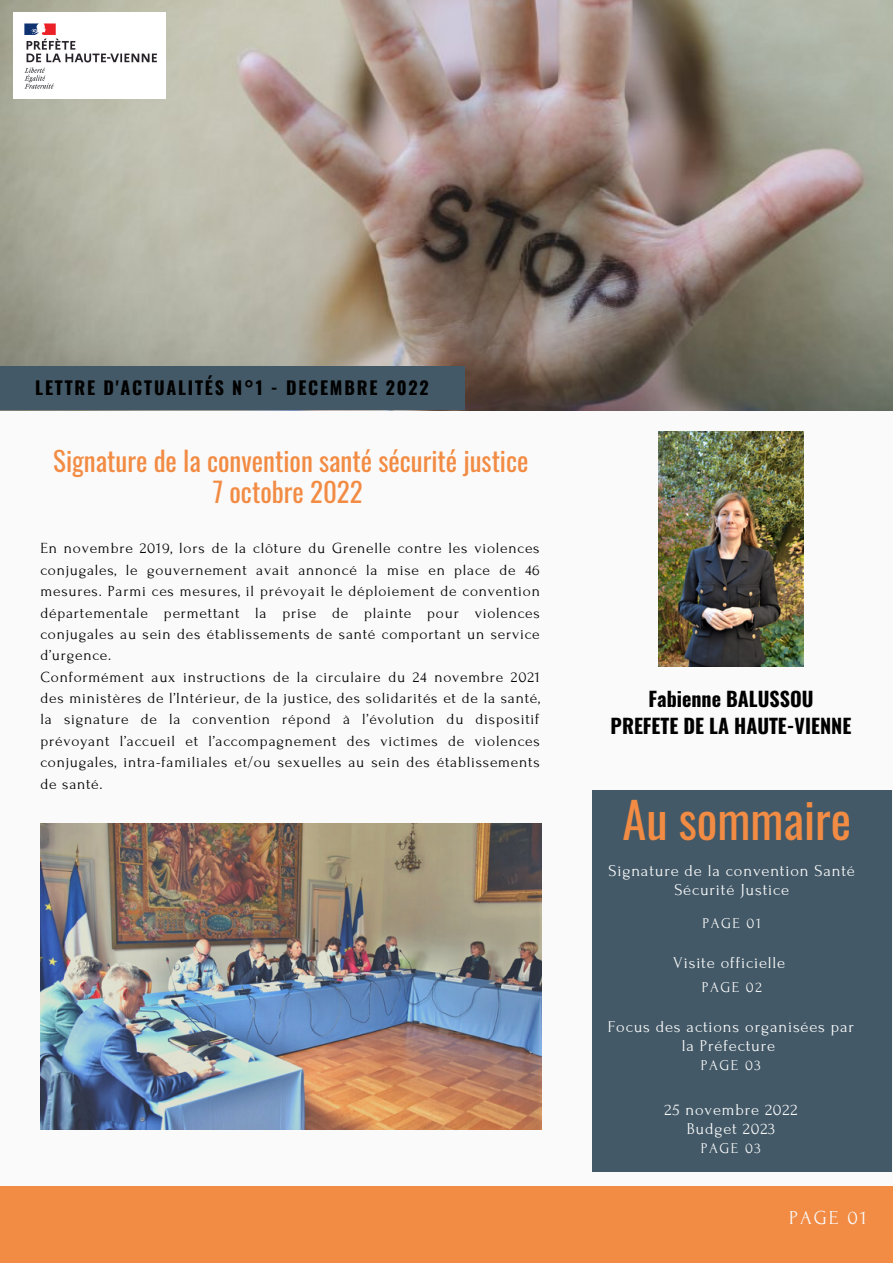
<style>
.page{position:relative;width:893px;height:1264px;background:#fff}
.page>*{position:absolute;margin:0;border:0;box-sizing:border-box;transform-origin:0 0}
.t1{font:48.45px "Oswald";color:#f28b43}
.t2{font:27px "Oswald";color:#f28b43}
.t3{font:700 19.95px "Oswald";color:#000}
.t4{font:19.8px "Forum";letter-spacing:.1em;color:#fafafa}
.t5{font:700 18px "Oswald";letter-spacing:.1em;color:#000}
.t6{font:16.5px/19px "Forum";letter-spacing:.05em;color:#fafafa;text-align:center}
.t7{font:15.45px/21.3px "Forum";letter-spacing:.05em;color:#000;text-align:justify}
.t8{font:15px "Forum";letter-spacing:.1em;color:#fafafa}
</style>
<div class="page">
<div style="left:0;top:0;width:892px;height:1262px;background:#fafafa"></div>
<div style="left:592px;top:790px;width:300px;height:381px;background:#435967"></div>
<img style="left:0;top:0;width:892px;height:410px">
<div style="left:0;top:1185px;width:892px;height:77px;background:#f28b43"></div>
<img style="left:40px;top:824px;width:501px;height:305px">
<div style="left:0;top:366px;width:464px;height:44px;background:#435967"></div>
<img style="left:14px;top:13px;width:151px;height:85px">
<img style="left:658px;top:431px;width:145px;height:235px">
<p class="t5" style="left:35px;top:374px;width:395px">LETTRE D'ACTUALITÉS N°1 - DECEMBRE 2022</p>
<p class="t2" style="left:53px;top:439px;width:477px">Signature de la convention santé sécurité justice</p>
<p class="t2" style="left:213px;top:471px;width:151px">7 octobre 2022</p>
<p class="t7" style="left:40px;top:538px;width:501px">En novembre 2019, lors de la clôture du Grenelle contre les violences conjugales, le gouvernement avait annoncé la mise en place de 46 mesures. Parmi ces mesures, il prévoyait le déploiement de convention départementale permettant la prise de plainte pour violences conjugales au sein des établissements de santé comportant un service d’urgence.</p>
<p class="t7" style="left:40px;top:666px;width:501px">Conformément aux instructions de la circulaire du 24 novembre 2021 des ministères de l’Intérieur, de la justice, des solidarités et de la santé, la signature de la convention répond à l’évolution du dispositif prévoyant l’accueil et l’accompagnement des victimes de violences conjugales, intra-familiales et/ou sexuelles au sein des établissements de santé.</p>
<p class="t3" style="left:648px;top:683px;width:166px">Fabienne BALUSSOU</p>
<p class="t3" style="left:610px;top:710px;width:242px">PREFETE DE LA HAUTE-VIENNE</p>
<p class="t1" style="left:622px;top:782px;width:230px">Au sommaire</p>
<p class="t6" style="left:608px;top:861px;width:248px">Signature de la convention Santé<br>Sécurité Justice</p>
<p class="t8" style="left:702px;top:915px;width:60px">PAGE 01</p>
<p class="t6" style="left:673px;top:953px;width:113px">Visite officielle</p>
<p class="t8" style="left:701px;top:979px;width:62px">PAGE 02</p>
<p class="t6" style="left:607px;top:1017px;width:248px">Focus des actions organisées par la Préfecture</p>
<p class="t8" style="left:701px;top:1057px;width:61px">PAGE 03</p>
<p class="t6" style="left:664px;top:1100px;width:135px">25 novembre 2022</p>
<p class="t6" style="left:686px;top:1119px;width:90px">Budget 2023</p>
<p class="t8" style="left:701px;top:1140px;width:61px">PAGE 03</p>
<p class="t4" style="left:789px;top:1207px;width:79px">PAGE 01</p>
</div>
